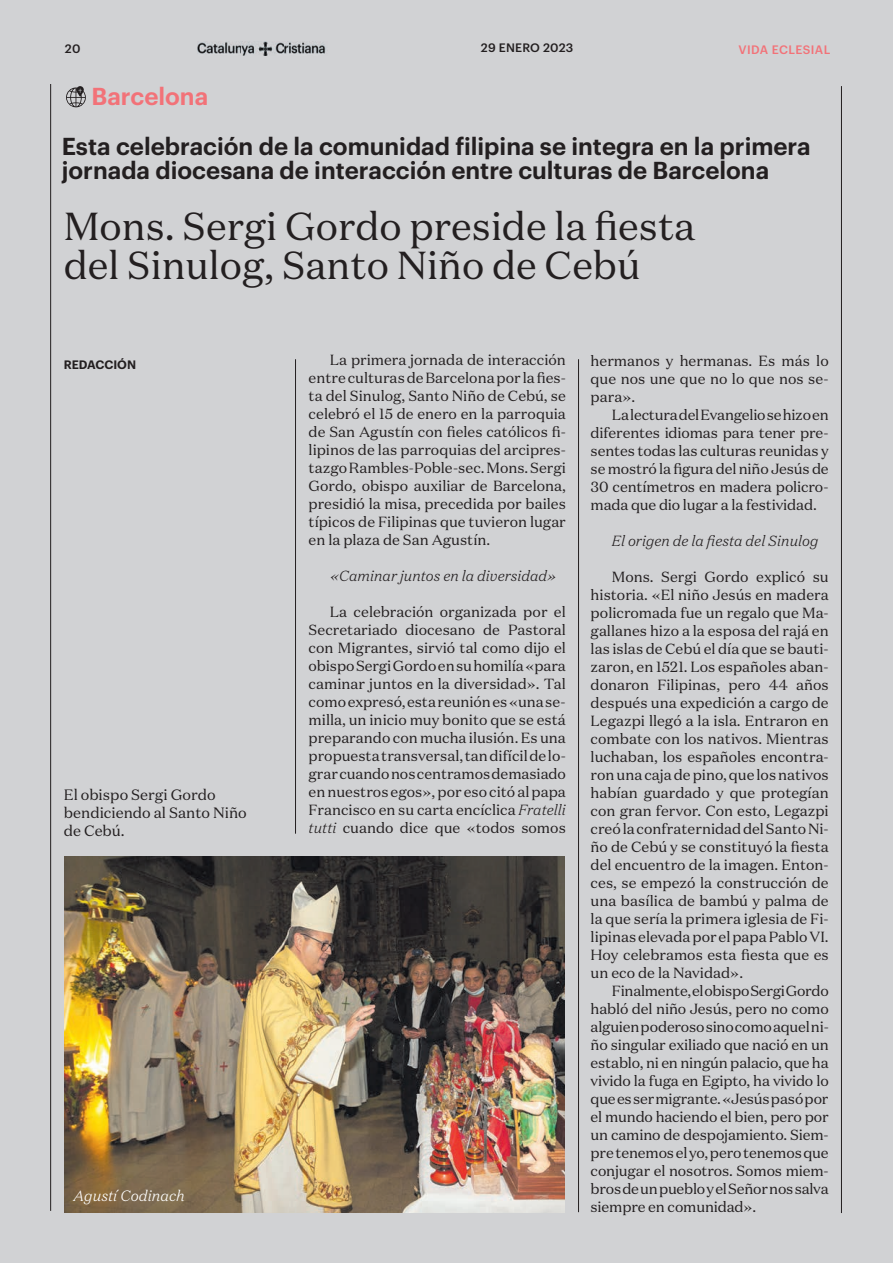
<style>
.page{position:relative;width:893px;height:1263px;background:#d1d2d4}
.page>*{position:absolute;margin:0;border:0;box-sizing:border-box;transform-origin:0 0}
.t1{font:39px/39px "Domaine Text";color:#231f20}
.t2{font:600 24px/24px "Graphik";color:#231f20}
.t3{font:600 24px "Graphik";color:#f27278}
.t4{font:15px/18px "Domaine Text";color:#231f20}
.t5{font:italic 300 15px "Domaine Text";color:#fff}
.t6{font:14.7px/18px "Domaine Text";color:#231f20;text-align:justify}
.t7{font:italic 300 14.7px "Domaine Text";color:#231f20}
.t8{font:500 12px "Graphik";letter-spacing:.015em;color:#231f20}
.t9{font:500 12px "Graphik";letter-spacing:.035em;color:#f27278}
.t10{font:600 12px "Graphik";color:#231f20}
.s1{font-weight:300;font-style:italic}
</style>
<div class="page">
<img style="left:198px;top:41px;width:128px;height:14px">
<hr style="left:841px;top:86px;width:1px;height:1127px;background:#231f20">
<hr style="left:50px;top:84px;width:1px;height:1127px;background:#231f20">
<hr style="left:295px;top:359px;width:1px;height:475px;background:#231f20">
<hr style="left:578px;top:359px;width:1px;height:853px;background:#231f20">
<svg style="left:66px;top:86px;width:20px;height:21px"></svg>
<img style="left:64px;top:856px;width:501px;height:356px">
<p class="t8" style="left:65px;top:39px;width:17px">20</p>
<p class="t8" style="left:481px;top:39px;width:94px">29 ENERO 2023</p>
<p class="t9" style="left:738px;top:40px;width:93px">VIDA ECLESIAL</p>
<h2 class="t3" style="left:92px;top:78px;width:118px">Barcelona</h2>
<h2 class="t2" style="left:62px;top:132px;width:751px">Esta celebración de la comunidad filipina se integra en la primera jornada diocesana de interacción entre culturas de Barcelona</h2>
<h1 class="t1" style="left:64px;top:206px;width:633px">Mons. Sergi Gordo preside la fiesta del Sinulog, Santo Niño de Cebú</h1>
<p class="t6" style="left:309px;top:351px;width:259px;text-indent:21px">La primera jornada de interacción entre culturas de Barcelona por la fies&shy;ta del Sinulog, Santo Niño de Cebú, se celebró el 15 de enero en la parroquia de San Agustín con fieles católicos fi&shy;lipinos de las parroquias del arcipres&shy;tazgo Rambles-Poble-sec. Mons. Sergi Gordo, obispo auxiliar de Barcelona, presidió la misa, precedida por bailes típicos de Filipinas que tuvieron lugar en la plaza de San Agustín.</p>
<p class="t7" style="left:330px;top:567px;width:228px">«Caminar juntos en la diversidad»</p>
<p class="t6" style="left:309px;top:603px;width:259px;text-indent:21px">La celebración organizada por el Secretariado diocesano de Pastoral con Migrantes, sirvió tal como dijo el obispo Sergi Gordo en su homilía «para caminar juntos en la diversidad». Tal como expresó, esta reunión es «una se&shy;milla, un inicio muy bonito que se está preparando con mucha ilusión. Es una propuesta transversal, tan difícil de lo&shy;grar cuando nos centramos demasiado en nuestros egos», por eso citó al papa Francisco en su carta encíclica <span class="s1">Fratelli tutti</span> cuando dice que «todos somos</p>
<p class="t10" style="left:64px;top:356px;width:74px">REDACCIÓN</p>
<p class="t6" style="left:591px;top:352px;width:240px">hermanos y hermanas. Es más lo que nos une que no lo que nos se&shy;para».</p>
<p class="t6" style="left:591px;top:406px;width:240px;text-indent:21px">La lectura del Evangelio se hizo en diferentes idiomas para tener pre&shy;sentes todas las culturas reunidas y se mostró la figura del niño Jesús de 30 centímetros en madera policro&shy;mada que dio lugar a la festividad.</p>
<p class="t7" style="left:612px;top:532px;width:208px">El origen de la fiesta del Sinulog</p>
<p class="t6" style="left:591px;top:568px;width:240px;text-indent:21px">Mons. Sergi Gordo explicó su historia. «El niño Jesús en madera policromada fue un regalo que Ma&shy;gallanes hizo a la esposa del rajá en las islas de Cebú el día que se bauti&shy;zaron, en 1521. Los españoles aban&shy;donaron Filipinas, pero 44 años después una expedición a cargo de Legazpi llegó a la isla. Entraron en combate con los nativos. Mientras luchaban, los españoles encontra&shy;ron una caja de pino, que los nativos habían guardado y que protegían con gran fervor. Con esto, Legazpi creó la confraternidad del Santo Ni&shy;ño de Cebú y se constituyó la fiesta del encuentro de la imagen. Enton&shy;ces, se empezó la construcción de una basílica de bambú y palma de la que sería la primera iglesia de Fi&shy;lipinas elevada por el papa Pablo VI.<br>Hoy celebramos esta fiesta que es un eco de la Navidad».</p>
<p class="t6" style="left:591px;top:982px;width:240px;text-indent:21px">Finalmente, el obispo Sergi Gordo habló del niño Jesús, pero no como alguien poderoso sino como aquel ni&shy;ño singular exiliado que nació en un establo, ni en ningún palacio, que ha vivido la fuga en Egipto, ha vivido lo que es ser migrante. «Jesús pasó por el mundo haciendo el bien, pero por un camino de despojamiento. Siem&shy;pre tenemos el yo, pero tenemos que conjugar el nosotros. Somos miem&shy;bros de un pueblo y el Señor nos salva siempre en comunidad».</p>
<p class="t4" style="left:64px;top:786px;width:184px">El obispo Sergi Gordo bendiciendo al Santo Niño de Cebú.</p>
<p class="t5" style="left:73px;top:1187px;width:113px">Agustí Codinach</p>
</div>
